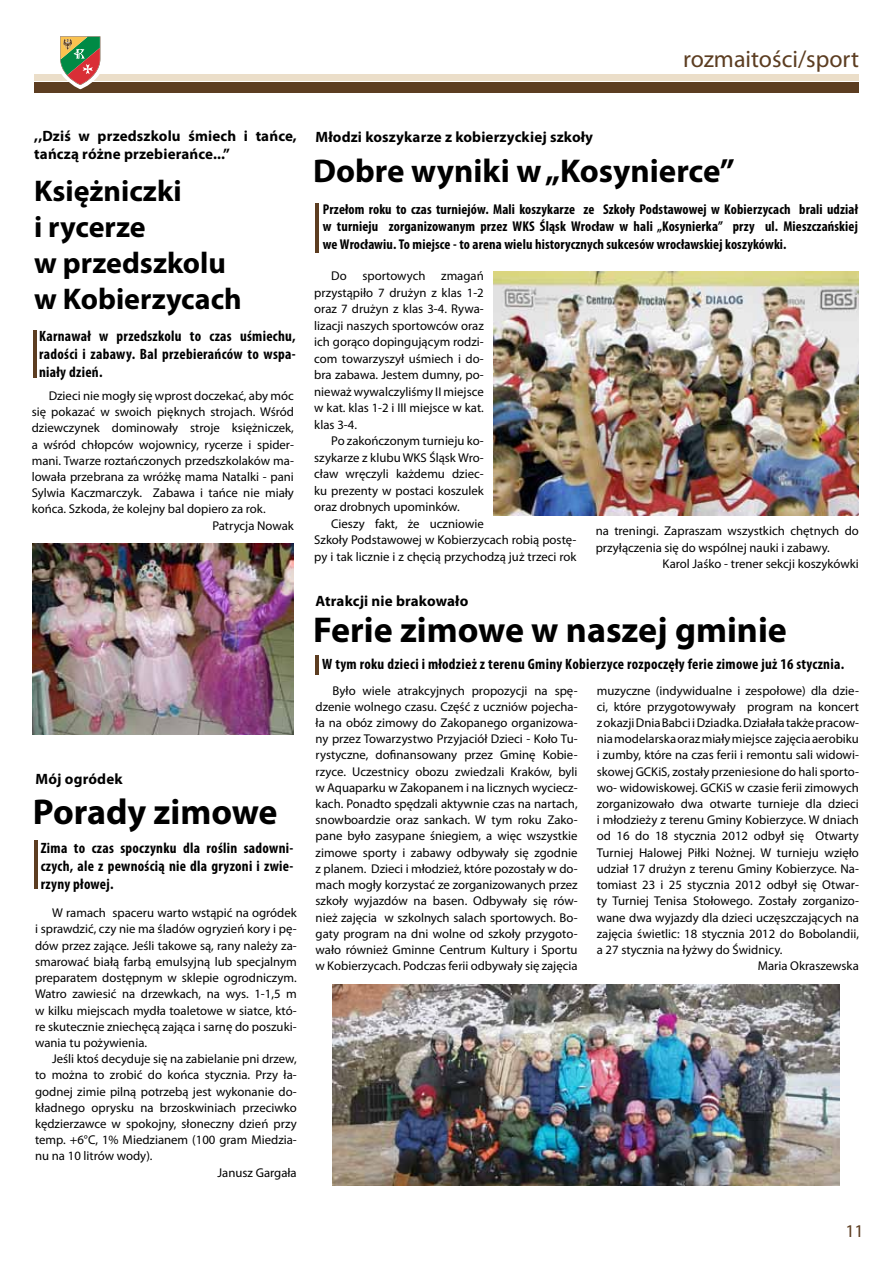
<style>
.page{position:relative;width:893px;height:1263px;background:#fff}
.page>*{position:absolute;margin:0;border:0;box-sizing:border-box;transform-origin:0 0}
.t1{font:700 36px "Myriad Pro";color:#000}
.t2{font:700 33px "Myriad Pro";color:#000}
.t3{font:700 30px/36px "Myriad Pro";color:#000}
.t4{font:24px "Myriad Pro";color:#5c3d21}
.t5{font:18px "Myriad Pro";color:#5c3d21}
.t6{font:700 condensed 15px/18px "Myriad Pro";letter-spacing:.02em;color:#000;text-align:justify}
.t7{font:700 15px/18px "Myriad Pro";letter-spacing:.01em;color:#000}
.t8{font:700 condensed 14.25px/17.1px "Myriad Pro";letter-spacing:.01em;color:#000;text-align:justify}
.t9{font:12.75px/16.2px "Myriad Pro";color:#000;text-align:justify}
</style>
<div class="page">
<div style="left:34px;top:83px;width:825px;height:10px;background:#5c3d21"></div>
<div style="left:34px;top:74px;width:825px;height:7px;background:#ebdec9"></div>
<svg style="left:55px;top:36px;width:49px;height:53px"></svg>
<hr style="left:33px;top:330px;width:3px;height:48px;background:#5c3d21">
<hr style="left:316px;top:655px;width:3px;height:19px;background:#5c3d21">
<img style="left:33px;top:543px;width:261px;height:191px">
<img style="left:333px;top:984px;width:507px;height:201px">
<hr style="left:34px;top:841px;width:3px;height:48px;background:#5c3d21">
<hr style="left:315px;top:203px;width:4px;height:49px;background:#5c3d21">
<img style="left:494px;top:271px;width:365px;height:244px">
<h3 class="t4" style="left:683px;top:44px;width:177px">rozmaitości/sport</h3>
<p class="t7" style="left:34px;top:127px;width:264px">,,Dziś w przedszkolu śmiech i tańce, tańczą różne przebierańce...”</p>
<h3 class="t3" style="left:34px;top:172px;width:209px">Księżniczki<br>i rycerze<br>w przedszkolu w Kobierzycach</h3>
<p class="t6" style="left:39px;top:327px;width:258px">Karnawał w przedszkolu to czas uśmiechu, radości i zabawy. Bal przebierańców to wspa&shy;niały dzień.</p>
<p class="t9" style="left:49px;top:387px;width:247px">Dzieci nie mogły się wprost doczekać, aby móc</p>
<p class="t9" style="left:32px;top:403px;width:264px">się pokazać w swoich pięknych strojach. Wśród</p>
<p class="t9" style="left:32px;top:420px;width:264px">dziewczynek dominowały stroje księżniczek,</p>
<p class="t9" style="left:32px;top:436px;width:264px">a wśród chłopców wojownicy, rycerze i spider-</p>
<p class="t9" style="left:32px;top:452px;width:264px">mani. Twarze roztańczonych przedszkolaków ma-</p>
<p class="t9" style="left:32px;top:468px;width:264px">lowała przebrana za wróżkę mama Natalki - pani</p>
<p class="t9" style="left:32px;top:485px;width:264px">Sylwia Kaczmarczyk. Zabawa i tańce nie miały</p>
<p class="t9" style="left:32px;top:501px;width:236px">końca. Szkoda, że kolejny bal dopiero za rok.</p>
<p class="t9" style="left:212px;top:517px;width:83px">Patrycja Nowak</p>
<p class="t7" style="left:36px;top:769px;width:89px">Mój ogródek</p>
<h1 class="t1" style="left:33px;top:788px;width:246px">Porady zimowe</h1>
<p class="t6" style="left:41px;top:839px;width:254px">Zima to czas spoczynku dla roślin sadowni&shy;czych, ale z pewnością nie dla gryzoni i zwie&shy;rzyny płowej.</p>
<p class="t9" style="left:35px;top:905px;width:263px;text-indent:17px">W ramach spaceru warto wstąpić na ogródek i sprawdzić, czy nie ma śladów ogryzień kory i pę&shy;dów przez zające. Jeśli takowe są, rany należy za&shy;smarować białą farbą emulsyjną lub specjalnym preparatem dostępnym w sklepie ogrodniczym.<br>Watro zawiesić na drzewkach, na wys. 1-1,5 m w kilku miejscach mydła toaletowe w siatce, któ&shy;re skutecznie zniechęcą zająca i sarnę do poszuki&shy;wania tu pożywienia.</p>
<p class="t9" style="left:52px;top:1050px;width:246px">Jeśli ktoś decyduje się na zabielanie pni drzew,</p>
<p class="t9" style="left:35px;top:1067px;width:263px">to można to zrobić do końca stycznia. Przy ła-</p>
<p class="t9" style="left:35px;top:1083px;width:263px">godnej zimie pilną potrzebą jest wykonanie do-</p>
<p class="t9" style="left:35px;top:1099px;width:263px">kładnego oprysku na brzoskwiniach przeciwko</p>
<p class="t9" style="left:35px;top:1115px;width:263px">kędzierzawce w spokojny, słoneczny dzień przy</p>
<p class="t9" style="left:35px;top:1131px;width:263px">temp. +6°C, 1% Miedzianem (100 gram Miedzia-</p>
<p class="t9" style="left:35px;top:1148px;width:119px">nu na 10 litrów wody).</p>
<p class="t9" style="left:218px;top:1164px;width:81px">Janusz Gargała</p>
<p class="t7" style="left:316px;top:128px;width:279px">Młodzi koszykarze z kobierzyckiej szkoły</p>
<h2 class="t2" style="left:313px;top:149px;width:423px">Dobre wyniki w „Kosynierce”</h2>
<p class="t8" style="left:323px;top:201px;width:537px">Przełom roku to czas turniejów. Mali koszykarze ze Szkoły Podstawowej w Kobierzycach brali udział w turnieju zorganizowanym przez WKS Śląsk Wrocław w hali „Kosynierka” przy ul. Mieszczańskiej we Wrocławiu. To miejsce - to arena wielu historycznych sukcesów wrocławskiej koszykówki.</p>
<p class="t9" style="left:314px;top:268px;width:171px;text-indent:17px">Do sportowych zmagań przystąpiło 7 drużyn z klas 1-2 oraz 7 drużyn z klas 3-4. Rywa&shy;lizacji naszych sportowców oraz ich gorąco dopingującym rodzi&shy;com towarzyszył uśmiech i do&shy;bra zabawa. Jestem dumny, po&shy;nieważ wywalczyliśmy II miejsce w kat. klas 1-2 i III miejsce w kat. klas 3-4.</p>
<p class="t9" style="left:314px;top:433px;width:171px;text-indent:17px">Po zakończonym turnieju ko&shy;szykarze z klubu WKS Śląsk Wro&shy;cław wręczyli każdemu dziec&shy;ku prezenty w postaci koszulek oraz drobnych upominków.</p>
<p class="t9" style="left:314px;top:515px;width:264px;text-align:left;text-indent:17px">Cieszy fakt, że uczniowie<br>Szkoły Podstawowej w Kobierzycach robią postę&shy;py i tak licznie i z chęcią przychodzą już trzeci rok</p>
<p class="t7" style="left:316px;top:591px;width:154px">Atrakcji nie brakowało</p>
<p class="t9" style="left:596px;top:522px;width:265px">na treningi. Zapraszam wszystkich chętnych do</p>
<p class="t9" style="left:596px;top:539px;width:236px">przyłączenia się do wspólnej nauki i zabawy.</p>
<p class="t9" style="left:663px;top:555px;width:198px">Karol Jaśko - trener sekcji koszykówki</p>
<h1 class="t1" style="left:313px;top:606px;width:475px">Ferie zimowe w naszej gminie</h1>
<p class="t6" style="left:322px;top:654px;width:523px">W tym roku dzieci i młodzież z terenu Gminy Kobierzyce rozpoczęły ferie zimowe już 16 stycznia.</p>
<p class="t9" style="left:316px;top:682px;width:264px;text-indent:17px">Było wiele atrakcyjnych propozycji na spę&shy;dzenie wolnego czasu. Część z uczniów pojecha&shy;ła na obóz zimowy do Zakopanego organizowa&shy;ny przez Towarzystwo Przyjaciół Dzieci - Koło Tu&shy;rystyczne, dofinansowany przez Gminę Kobie&shy;rzyce. Uczestnicy obozu zwiedzali Kraków, byli w Aquaparku w Zakopanem i na licznych wyciecz&shy;kach. Ponadto spędzali aktywnie czas na nartach, snowboardzie oraz sankach. W tym roku Zako&shy;pane było zasypane śniegiem, a więc wszystkie zimowe sporty i zabawy odbywały się zgodnie z planem. Dzieci i młodzież, które pozostały w do&shy;mach mogły korzystać ze zorganizowanych przez szkoły wyjazdów na basen. Odbywały się rów&shy;nież zajęcia w szkolnych salach sportowych. Bo&shy;gaty program na dni wolne od szkoły przygoto&shy;wało również Gminne Centrum Kultury i Sportu w Kobierzycach. Podczas ferii odbywały się zajęcia</p>
<p class="t9" style="left:597px;top:682px;width:264px">muzyczne (indywidualne i zespołowe) dla dzie-</p>
<p class="t9" style="left:597px;top:698px;width:264px">ci, które przygotowywały program na koncert</p>
<p class="t9" style="left:597px;top:714px;width:264px">z okazji Dnia Babci i Dziadka. Działała także pracow-</p>
<p class="t9" style="left:597px;top:731px;width:264px">nia modelarska oraz miały miejsce zajęcia aerobiku</p>
<p class="t9" style="left:597px;top:747px;width:264px">i zumby, które na czas ferii i remontu sali widowi-</p>
<p class="t9" style="left:597px;top:763px;width:264px">skowej GCKiS, zostały przeniesione do hali sporto-</p>
<p class="t9" style="left:597px;top:779px;width:264px">wo- widowiskowej. GCKiS w czasie ferii zimowych</p>
<p class="t9" style="left:597px;top:795px;width:264px">zorganizowało dwa otwarte turnieje dla dzieci</p>
<p class="t9" style="left:597px;top:812px;width:264px">i młodzieży z terenu Gminy Kobierzyce. W dniach</p>
<p class="t9" style="left:597px;top:828px;width:264px">od 16 do 18 stycznia 2012 odbył się Otwarty</p>
<p class="t9" style="left:597px;top:844px;width:264px">Turniej Halowej Piłki Nożnej. W turnieju wzięło</p>
<p class="t9" style="left:597px;top:860px;width:264px">udział 17 drużyn z terenu Gminy Kobierzyce. Na-</p>
<p class="t9" style="left:597px;top:876px;width:264px">tomiast 23 i 25 stycznia 2012 odbył się Otwar-</p>
<p class="t9" style="left:597px;top:893px;width:264px">ty Turniej Tenisa Stołowego. Zostały zorganizo-</p>
<p class="t9" style="left:597px;top:909px;width:264px">wane dwa wyjazdy dla dzieci uczęszczających na</p>
<p class="t9" style="left:597px;top:925px;width:264px">zajęcia świetlic: 18 stycznia 2012 do Bobolandii,</p>
<p class="t9" style="left:597px;top:941px;width:187px">a 27 stycznia na łyżwy do Świdnicy.</p>
<p class="t9" style="left:758px;top:957px;width:103px">Maria Okraszewska</p>
<h3 class="t5" style="left:845px;top:1219px;width:20px">11</h3>
</div>
